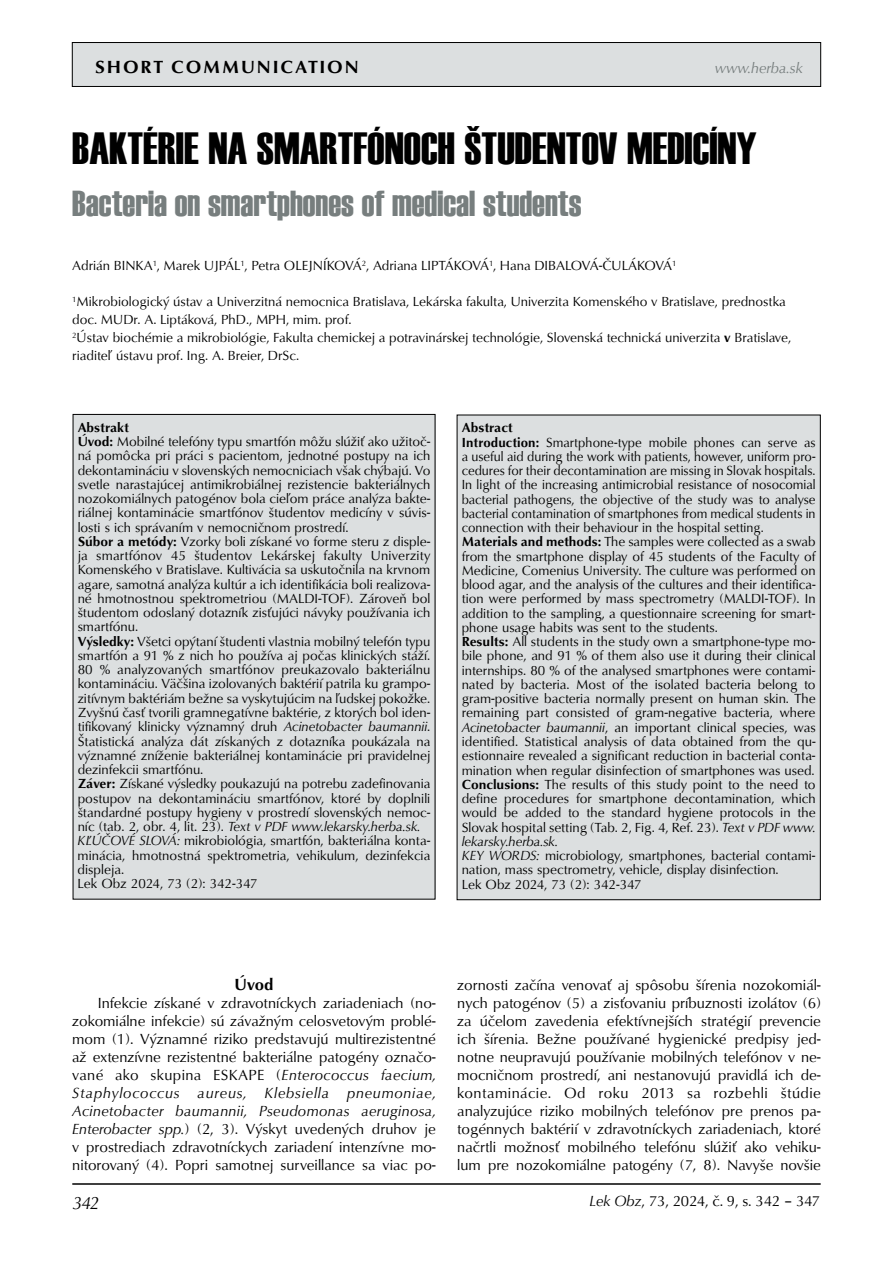
<style>
.page{position:relative;width:893px;height:1263px;background:#fff}
.page>*{position:absolute;margin:0;border:0;box-sizing:border-box;transform-origin:0 0}
.t1{font:45px "Haettenschweiler";color:#000}
.t2{font:36px "Haettenschweiler";color:#777e7e}
.t3{font:700 18px "URW Classico TEE";letter-spacing:.1em;color:#000}
.t4{font:italic 18px "URW Classico TEE";color:#000}
.t5{font:700 16.5px "URW Classico TEE";color:#000}
.t6{font:15px/18px "URW Classico TEE";color:#000;text-align:justify}
.t7{font:italic 15px "URW Classico TEE";color:#777e7e}
.t8{font:13.5px/14.2px "URW Classico TEE";color:#000}
.t9{font:13.5px/14.2px "URW Classico TEE";color:#000;scale:.96 1}
.s1{font-weight:700}
.s2{font-style:italic}
</style>
<div class="page">
<div style="left:72px;top:43px;width:749px;height:43px;background:#dcdfe0"></div>
<div style="left:72px;top:42px;width:749px;height:45px;border:1px solid #000"></div>
<hr style="left:72px;top:1183px;width:749px;height:2px;background:#000">
<div style="left:73px;top:414px;width:362px;height:485px;background:#dcdfe0"></div>
<div style="left:457px;top:415px;width:363px;height:485px;background:#dcdfe0"></div>
<h3 class="t3" style="left:95px;top:56px;width:265px">SHORT COMMUNICATION</h3>
<p class="t7" style="left:715px;top:59px;width:90px">www.herba.sk</p>
<h1 class="t1" style="left:72px;top:117px;width:686px">BAKTÉRIE NA SMARTFÓNOCH ŠTUDENTOV MEDICÍNY</h1>
<h2 class="t2" style="left:72px;top:179px;width:511px">Bacteria on smartphones of medical students</h2>
<p class="t8" style="left:72px;top:259px;width:265px">Adrián Bi nka<sup>1</sup>, Marek Ujpál<sup>1</sup>, Petra Olejníkov</p>
<p class="t8" style="left:353px;top:259px;width:201px">á<sup>2</sup>, Adriana LIPTÁKOVÁ<sup>1</sup>, Hana Dibalov</p>
<p class="t8" style="left:590px;top:259px;width:57px">á-Čulákov</p>
<p class="t8" style="left:663px;top:259px;width:15px">á<sup>1</sup></p>
<p class="t8" style="left:72px;top:293px;width:720px;line-height:18px"><sup>1</sup>Mikrobiologický ústav a Univerzitná nemocnica Bratislava, Lekárska fakulta, Univerzita Komenského v Bratislave, prednostka doc. MUDr. A. Liptáková, PhD., MPH, mim. prof.<br><sup>2</sup>Ústav biochémie a mikrobiológie, Fakulta chemickej a potravinárskej technológie, Slovenská technická univerzita <span class="s1">v</span> Bratislave, riaditeľ ústavu prof. Ing. A. Breier, DrSc.</p>
<p class="t8" style="left:78px;top:420px;width:355px"><span class="s1">Abstrakt<br>Úvod:</span> Mobilné telefóny typu smartfón môžu slúžiť ako užitoč&shy;ná pomôcka pri práci s pacientom, jednotné postupy na ich dekontamináciu v slovenských nemocniciach však chýbajú. Vo svetle narastajúcej antimikrobiálnej rezistencie bakteriálnych nozokomiálnych patogénov bola cieľom práce analýza bakte&shy;riálnej kontaminácie smartfónov študentov medicíny v súvis&shy;losti s ich správaním v nemocničnom prostredí.<br><span class="s1">Súbor a metódy:</span> Vzorky boli získané vo forme steru z disple&shy;ja smartfónov 45 študentov Lekárskej fakulty Univerzity Komenského v Bratislave. Kultivácia sa uskutočnila na krvnom agare, samotná analýza kultúr a ich identifikácia boli realizova&shy;né hmotnostnou spektrometriou (MALDI-TOF). Zároveň bol študentom odoslaný dotazník zisťujúci návyky používania ich smartfónu.<br><span class="s1">Výsledky:</span> Všetci opýtaní študenti vlastnia mobilný telefón typu smartfón a 91 % z nich ho používa aj počas klinických stáží.<br>80 % analyzovaných smartfónov preukazovalo bakteriálnu kontamináciu. Väčšina izolovaných baktérií patrila ku grampo&shy;zitívnym baktériám bežne sa vyskytujúcim na ľudskej pokožke.<br>Zvyšnú časť tvorili gramnegatívne baktérie, z ktorých bol iden&shy;tifikovaný klinicky významný druh <span class="s2">Acinetobacter baumannii</span>.<br>Štatistická analýza dát získaných z dotazníka poukázala na významné zníženie bakteriálnej kontaminácie pri pravidelnej dezinfekcii smartfónu.<br><span class="s1">Záver:</span> Získané výsledky poukazujú na potrebu zadefinovania postupov na dekontamináciu smartfónov, ktoré by doplnili štandardné postupy hygieny v prostredí slovenských nemoc&shy;níc (tab. 2, obr. 4, lit. 23). <span class="s2">Text v PDF www.lekarsky.herba.sk.<br>KĽÚČOVÉ SLOVÁ:</span> mikrobiológia, smartfón, bakteriálna konta&shy;minácia, hmotnostná spektrometria, vehikulum, dezinfekcia displeja.<br>Lek Obz 2024, 73 (2): 342-347</p>
<p class="t9" style="left:462px;top:421px;width:370px"><span class="s1">Abstract<br>Introduction:</span> Smartphone-type mobile phones can serve as a useful aid during the work with patients, however, uniform pro&shy;cedures for their decontamination are missing in Slovak hospitals.<br>In light of the increasing antimicrobial resistance of nosocomial bacterial pathogens, the objective of the study was to analyse bacterial contamination of smartphones from medical students in connection with their behaviour in the hospital setting.<br><span class="s1">Materials and methods:</span> The samples were collected as a swab from the smartphone display of 45 students of the Faculty of Medicine, Comenius University. The culture was performed on blood agar, and the analysis of the cultures and their identifica&shy;tion were performed by mass spectrometry (MALDI-TOF). In addition to the sampling, a questionnaire screening for smart&shy;phone usage habits was sent to the students.<br><span class="s1">Results:</span> All students in the study own a smartphone-type mo&shy;bile phone, and 91 % of them also use it during their clinical internships. 80 % of the analysed smartphones were contami&shy;nated by bacteria. Most of the isolated bacteria belong to gram-positive bacteria normally present on human skin. The remaining part consisted of gram-negative bacteria, where <span class="s2">Acinetobacter baumannii</span>, an important clinical species, was identified. Statistical analysis of data obtained from the qu&shy;estionnaire revealed a significant reduction in bacterial conta&shy;mination when regular disinfection of smartphones was used.<br><span class="s1">Conclusions:</span> The results of this study point to the need to define procedures for smartphone decontamination, which would be added to the standard hygiene protocols in the Slovak hospital setting (Tab. 2, Fig. 4, Ref. 23). <span class="s2">Text v PDF www. lekarsky.herba.sk.<br>Key words:</span> microbiology, smartphones, bacterial contami&shy;nation, mass spectrometry, vehicle, display disinfection.<br>Lek Obz 2024, 73 (2): 342-347</p>
<p class="t5" style="left:235px;top:974px;width:41px">Úvod</p>
<p class="t6" style="left:72px;top:994px;width:365px;text-indent:26px">Infekcie získané v zdravotníckych zariadeniach (no&shy;zokomiálne infekcie) sú závažným celosvetovým problé&shy;mom (1). Významné riziko predstavujú multirezistentné až extenzívne rezistentné bakteriálne patogény označo&shy;vané ako skupina ESKAPE</p>
<p class="t6" style="left:72px;top:1066px;width:365px;text-indent:204px">(<span class="s2">Enterococcus faecium, Staphylococcus aureus, Klebsiella pneumoniae, Acinetobacter baumannii, Pseudomonas aeruginosa, Enterobacter spp.</span>) (2, 3). Výskyt uvedených druhov je v prostrediach zdravotníckych zariadení intenzívne mo&shy;nitorovaný (4). Popri samotnej surveillance sa viac po-</p>
<h3 class="t4" style="left:73px;top:1191px;width:28px">342</h3>
<p class="t6" style="left:457px;top:976px;width:365px">zornosti začína venovať aj spôsobu šírenia nozokomiál&shy;nych patogénov (5) a zisťovaniu príbuznosti izolátov (6) za účelom zavedenia efektívnejších stratégií prevencie ich šírenia. Bežne používané hygienické predpisy jed&shy;notne neupravujú používanie mobilných telefónov v ne&shy;mocničnom prostredí, ani nestanovujú pravidlá ich de&shy;kontaminácie. Od roku 2013 sa rozbehli štúdie analyzujúce riziko mobilných telefónov pre prenos pa&shy;togénnych baktérií v zdravotníckych zariadeniach, ktoré načrtli možnosť mobilného telefónu slúžiť ako vehiku&shy;lum pre nozokomiálne patogény (7, 8). Navyše novšie</p>
<p class="t6" style="left:589px;top:1192px;width:232px"><span class="s2">Lek Obz</span>, 73, 2024, č. 9, s. 342 – 347</p>
</div>
